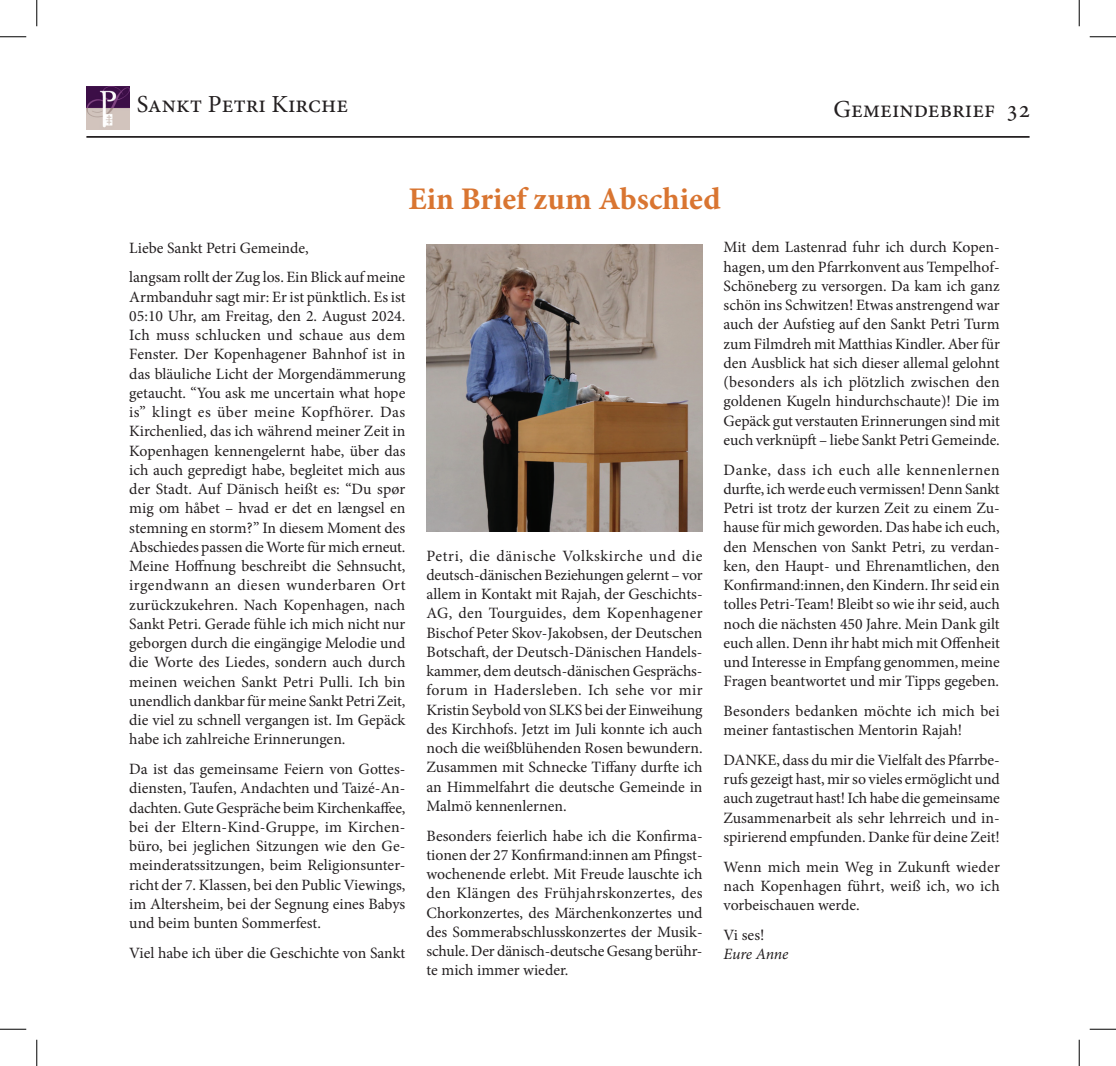
<style>
.page{position:relative;width:1116px;height:1066px;background:#fff}
.page>*{position:absolute;margin:0;border:0;box-sizing:border-box;transform-origin:0 0}
.t1{font:700 31.5px "Minion Pro";color:#d97531}
.t2{font:24.5px "Minion Pro";color:#231f20}
.t3{font:15.75px/19.2px "Minion Pro";color:#231f20;text-align:justify}
.t4{font:italic 15.75px "Minion Pro";letter-spacing:-.015em;color:#231f20}
</style>
<div class="page">
<hr style="left:86px;top:136px;width:943px;height:2px;background:#231f20">
<img style="left:86px;top:86px;width:43px;height:43px">
<img style="left:426px;top:244px;width:276px;height:288px">
<svg style="left:0;top:36px;width:26px;height:1px"></svg>
<svg style="left:1089px;top:36px;width:26px;height:1px"></svg>
<svg style="left:0;top:1029px;width:26px;height:1px"></svg>
<svg style="left:1089px;top:1029px;width:26px;height:1px"></svg>
<svg style="left:36px;top:0;width:1px;height:26px"></svg>
<svg style="left:36px;top:1039px;width:1px;height:27px"></svg>
<svg style="left:1078px;top:0;width:1px;height:26px"></svg>
<svg style="left:1078px;top:1039px;width:1px;height:27px"></svg>
<h2 class="t2" style="left:137px;top:88px;width:213px">Sankt Petri Kirche</h2>
<h2 class="t2" style="left:833px;top:93px;width:198px">Gemeindebrief 32</h2>
<h1 class="t1" style="left:408px;top:176px;width:313px">Ein Brief zum Abschied</h1>
<p class="t3" style="left:129px;top:233px;width:277px;line-height:29.6px">Liebe Sankt Petri Gemeinde,<br>langsam rollt der Zug los. Ein Blick auf meine</p>
<p class="t3" style="left:129px;top:287px;width:278px">Armbanduhr sagt mir: Er ist pünktlich. Es ist 05:10 Uhr, am Freitag, den 2. August 2024.<br>Ich muss schlucken und schaue aus dem Fenster. Der Kopenhagener Bahnhof ist in das bläuliche Licht der Morgendämmerung getaucht. “You ask me uncertain what hope is” klingt es über meine Kopfhörer. Das Kirchenlied, das ich während meiner Zeit in Kopenhagen kennengelernt habe, über das ich auch gepredigt habe, begleitet mich aus der Stadt. Auf Dänisch heißt es: “Du spør mig om håbet – hvad er det en længsel en stemning en storm?” In diesem Moment des Abschiedes passen die Worte für mich erneut.<br>Meine Hoffnung beschreibt die Sehnsucht, irgendwann an diesen wunderbaren Ort zurückzukehren. Nach Kopenhagen, nach Sankt Petri. Gerade fühle ich mich nicht nur geborgen durch die eingängige Melodie und die Worte des Liedes, sondern auch durch meinen weichen Sankt Petri Pulli. Ich bin unendlich dankbar für meine Sankt Petri Zeit, die viel zu schnell vergangen ist. Im Gepäck habe ich zahlreiche Erinnerungen.</p>
<p class="t3" style="left:129px;top:759px;width:278px">Da ist das gemeinsame Feiern von Gottes&shy;diensten, Taufen, Andachten und Taizé-An&shy;dachten. Gute Gespräche beim Kirchenkaffee, bei der Eltern-Kind-Gruppe, im Kirchen&shy;büro, bei jeglichen Sitzungen wie den Ge&shy;meinderatssitzungen, beim Religionsunter&shy;richt der 7. Klassen, bei den Public Viewings, im Altersheim, bei der Segnung eines Babys und beim bunten Sommerfest.</p>
<p class="t3" style="left:129px;top:943px;width:277px">Viel habe ich über die Geschichte von Sankt</p>
<p class="t3" style="left:426px;top:546px;width:278px">Petri, die dänische Volkskirche und die deutsch-dänischen Beziehungen gelernt – vor allem in Kontakt mit Rajah, der Geschichts-AG, den Tourguides, dem Kopenhagener Bischof Peter Skov-Jakobsen, der Deutschen Botschaft, der Deutsch-Dänischen Handels&shy;kammer, dem deutsch-dänischen Gesprächs&shy;forum in Hadersleben. Ich sehe vor mir Kristin Seybold von SLKS bei der Einweihung des Kirchhofs. Jetzt im Juli konnte ich auch noch die weißblühenden Rosen bewundern.<br>Zusammen mit Schnecke Tiffany durfte ich an Himmelfahrt die deutsche Gemeinde in Malmö kennenlernen.</p>
<p class="t3" style="left:426px;top:826px;width:278px">Besonders feierlich habe ich die Konfirma&shy;tionen der 27 Konfirmand:innen am Pfingst&shy;wochenende erlebt. Mit Freude lauschte ich den Klängen des Frühjahrskonzertes, des Chorkonzertes, des Märchenkonzertes und des Sommerabschlusskonzertes der Musik&shy;schule. Der dänisch-deutsche Gesang berühr&shy;te mich immer wieder.</p>
<p class="t3" style="left:723px;top:238px;width:278px">Mit dem Lastenrad fuhr ich durch Kopen&shy;hagen, um den Pfarrkonvent aus Tempelhof-Schöneberg zu versorgen. Da kam ich ganz schön ins Schwitzen! Etwas anstrengend war auch der Aufstieg auf den Sankt Petri Turm zum Filmdreh mit Matthias Kindler. Aber für den Ausblick hat sich dieser allemal gelohnt (besonders als ich plötzlich zwischen den goldenen Kugeln hindurchschaute)! Die im Gepäck gut verstauten Erinnerungen sind mit euch verknüpft – liebe Sankt Petri Gemeinde.</p>
<p class="t3" style="left:723px;top:460px;width:278px">Danke, dass ich euch alle kennenlernen durfte, ich werde euch vermissen! Denn Sankt Petri ist trotz der kurzen Zeit zu einem Zu&shy;hause für mich geworden. Das habe ich euch, den Menschen von Sankt Petri, zu verdan&shy;ken, den Haupt- und Ehrenamtlichen, den Konfirmand:innen, den Kindern. Ihr seid ein tolles Petri-Team! Bleibt so wie ihr seid, auch noch die nächsten 450 Jahre. Mein Dank gilt euch allen. Denn ihr habt mich mit Offenheit und Interesse in Empfang genommen, meine Fragen beantwortet und mir Tipps gegeben.</p>
<p class="t3" style="left:723px;top:701px;width:277px">Besonders bedanken möchte ich mich bei meiner fantastischen Mentorin Rajah!</p>
<p class="t3" style="left:723px;top:750px;width:278px">DANKE, dass du mir die Vielfalt des Pfarrbe&shy;rufs gezeigt hast, mir so vieles ermöglicht und auch zugetraut hast! Ich habe die gemeinsame Zusammenarbeit als sehr lehrreich und in&shy;spirierend empfunden. Danke für deine Zeit!</p>
<p class="t3" style="left:723px;top:857px;width:278px">Wenn mich mein Weg in Zukunft wieder nach Kopenhagen führt, weiß ich, wo ich vorbeischauen werde.</p>
<p class="t3" style="left:723px;top:925px;width:42px">Vi ses!</p>
<p class="t4" style="left:723px;top:943px;width:66px">Eure Anne</p>
</div>
